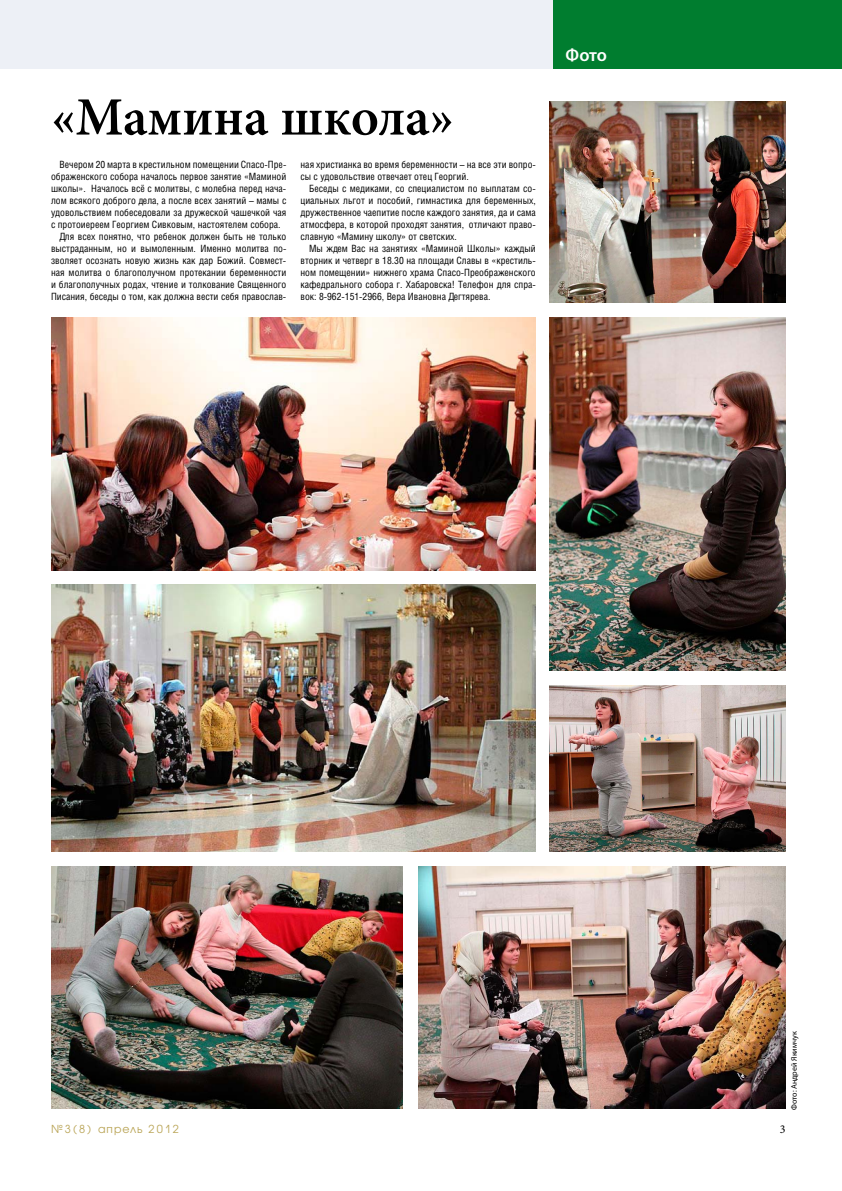
<style>
.page{position:relative;width:842px;height:1191px;background:#fff}
.page>*{position:absolute;margin:0;border:0;box-sizing:border-box;transform-origin:0 0}
.t1{font:600 54px "Minion Pro";letter-spacing:-.005em;color:#000}
.t2{font:600 18px "Myriad Pro";color:#fff}
.t3{font:12px "Minion Pro";color:#000}
.t4{font:11px "Avant Garde Gothic C";letter-spacing:.09em;color:#baa557}
.t5{font:10px/12px "Helios Cond C";color:#000;text-align:justify}
.t6{font:8px "Myriad Pro";color:#000}
</style>
<div class="page">
<img style="left:51px;top:317px;width:485px;height:253px">
<div style="left:550px;top:0;width:292px;height:68px;background:#007d2f"></div>
<div style="left:0;top:0;width:552px;height:68px;background:#edf0f6"></div>
<img style="left:51px;top:866px;width:352px;height:242px">
<img style="left:550px;top:685px;width:236px;height:166px">
<img style="left:550px;top:317px;width:235px;height:353px">
<img style="left:418px;top:866px;width:368px;height:242px">
<img style="left:51px;top:584px;width:485px;height:267px">
<img style="left:550px;top:102px;width:235px;height:201px">
<h1 class="t1" style="left:51px;top:85px;width:405px">«Мамина школа»</h1>
<p class="t5" style="left:60px;top:158px;width:228px">Вечером 20 марта в крестильном помещении Спасо-Пре-</p>
<p class="t5" style="left:51px;top:170px;width:237px">ображенского собора началось первое занятие «Маминой</p>
<p class="t5" style="left:51px;top:182px;width:237px">школы». Началось всё с молитвы, с молебна перед нача-</p>
<p class="t5" style="left:51px;top:194px;width:237px">лом всякого доброго дела, а после всех занятий – мамы с</p>
<p class="t5" style="left:51px;top:206px;width:237px">удовольствием побеседовали за дружеской чашечкой чая</p>
<p class="t5" style="left:51px;top:218px;width:231px">с протоиереем Георгием Сивковым, настоятелем собора.</p>
<p class="t5" style="left:60px;top:230px;width:228px">Для всех понятно, что ребенок должен быть не только</p>
<p class="t5" style="left:51px;top:242px;width:237px">выстраданным, но и вымоленным. Именно молитва по-</p>
<p class="t5" style="left:51px;top:254px;width:237px">зволяет осознать новую жизнь как дар Божий. Совмест-</p>
<p class="t5" style="left:51px;top:266px;width:237px">ная молитва о благополучном протекании беременности</p>
<p class="t5" style="left:51px;top:278px;width:237px">и благополучных родах, чтение и толкование Священного</p>
<p class="t5" style="left:51px;top:290px;width:237px">Писания, беседы о том, как должна вести себя православ-</p>
<p class="t5" style="left:300px;top:158px;width:237px">ная христианка во время беременности – на все эти вопро&shy;сы с удовольствие отвечает отец Георгий.</p>
<p class="t5" style="left:300px;top:182px;width:237px;text-indent:8px">Беседы с медиками, со специалистом по выплатам со&shy;циальных льгот и пособий, гимнастика для беременных, дружественное чаепитие после каждого занятия, да и сама атмосфера, в которой проходят занятия, отличают право&shy;славную «Мамину школу» от светских.</p>
<p class="t5" style="left:300px;top:242px;width:237px;text-indent:8px">Мы ждем Вас на занятиях «Маминой Школы» каждый вторник и четверг в 18.30 на площади Славы в «крестиль&shy;ном помещении» нижнего храма Спасо-Преображенского кафедрального собора г. Хабаровска! Телефон для спра&shy;вок: 8-962-151-2966, Вера Ивановна Дегтярева.</p>
<h2 class="t2" style="left:566px;top:43px;width:43px">Фото</h2>
<p class="t6" style="left:789px;top:1110px;width:80px;rotate:-90deg">Фото: Андрей Якимчук</p>
<p class="t4" style="left:51px;top:1122px;width:129px">№3(8) апрель 2012</p>
<p class="t3" style="left:780px;top:1122px;width:7px">3</p>
</div>
